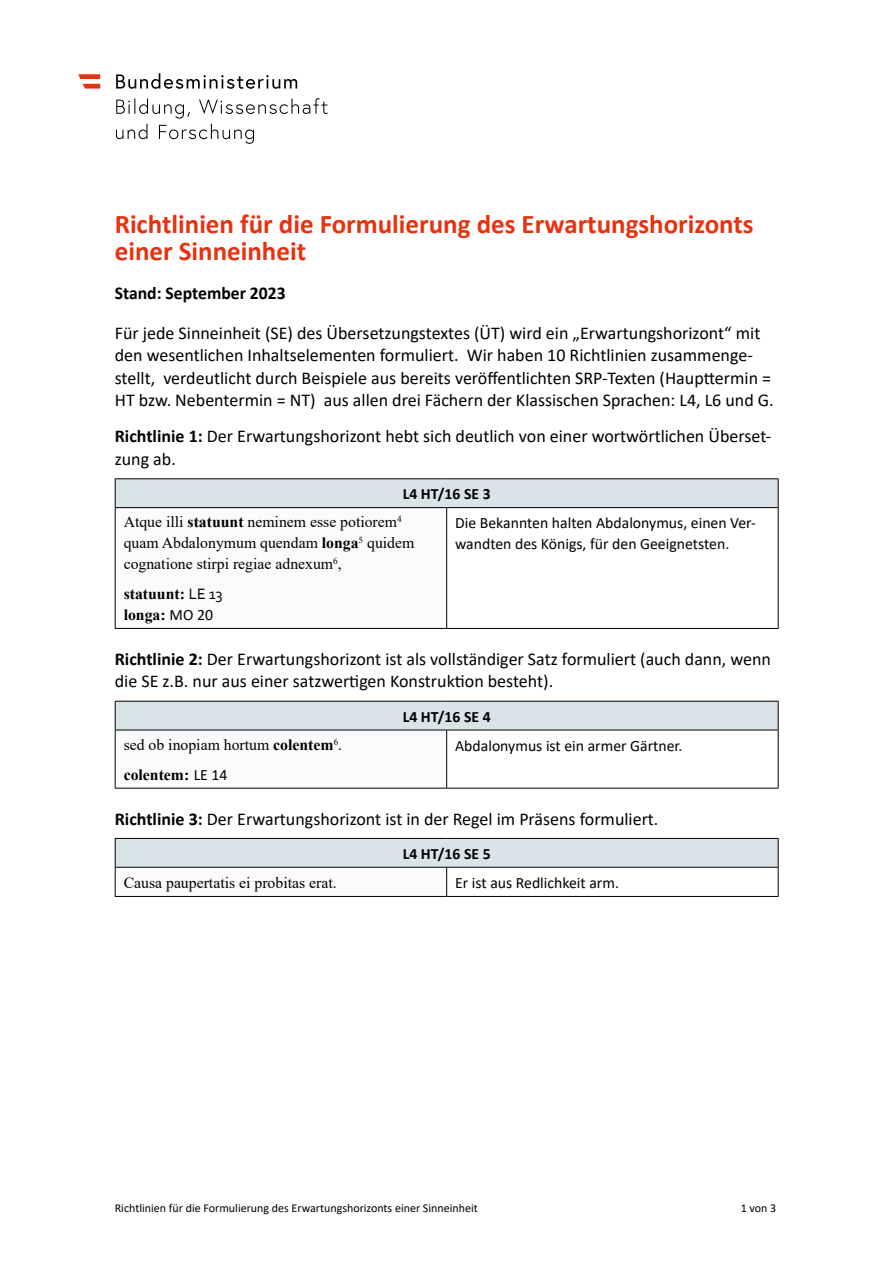
<style>
.page{position:relative;width:893px;height:1263px;background:#fff}
.page>*{position:absolute;margin:0;border:0;box-sizing:border-box;transform-origin:0 0}
.Überschriften_Titel{font:700 27px/27px "Calibri";color:#e6320f}
.Lauftexte_standard_p{font:18px/22.5px "Calibri";color:#000}
.Überschriften_ORT_Datum{font:700 18px "Calibri";color:#000}
.p_Tabelle{font:15.75px/21px "Times New Roman";color:#000}
.Tabellen_p_Tabelle{font:15.75px/21px "Calibri";color:#000}
.p_Tabelle-2{font:700 15.75px/21px "Times New Roman";color:#000}
.Tabellen_TH_Spalte{font:700 15.75px "Calibri";color:#000}
.t1{font:12px "Calibri";color:#000}
.s1{font-weight:700}
.s2{font-family:"Corbel";font-weight:400}
.s3{font-family:"Calibri";font-weight:400}
</style>
<div class="page">
<svg style="left:116px;top:98px;width:212px;height:46px"></svg>
<svg style="left:116px;top:73px;width:181px;height:16px"></svg>
<svg style="left:78px;top:74px;width:22px;height:15px"></svg>
<div style="left:115px;top:479px;width:663px;height:29px;background:#dae3e8"></div>
<div style="left:115px;top:508px;width:332px;height:120px;background:#fafbfc"></div>
<hr style="left:115px;top:478px;width:332px;height:1px;background:#000">
<svg style="left:115px;top:479px;width:1px;height:28px"></svg>
<hr style="left:447px;top:478px;width:331px;height:1px;background:#000">
<svg style="left:778px;top:479px;width:1px;height:28px"></svg>
<hr style="left:115px;top:507px;width:332px;height:1px;background:#000">
<hr style="left:447px;top:507px;width:331px;height:1px;background:#000">
<hr style="left:115px;top:508px;width:1px;height:120px;background:#000">
<hr style="left:446px;top:508px;width:1px;height:120px;background:#000">
<hr style="left:778px;top:508px;width:1px;height:120px;background:#000">
<hr style="left:115px;top:628px;width:332px;height:1px;background:#000">
<hr style="left:447px;top:628px;width:331px;height:1px;background:#000">
<div style="left:115px;top:701px;width:663px;height:29px;background:#dae3e8"></div>
<div style="left:115px;top:730px;width:332px;height:58px;background:#fafbfc"></div>
<hr style="left:115px;top:701px;width:332px;height:1px;background:#000">
<svg style="left:115px;top:701px;width:1px;height:29px"></svg>
<hr style="left:447px;top:701px;width:331px;height:1px;background:#000">
<svg style="left:778px;top:701px;width:1px;height:29px"></svg>
<hr style="left:115px;top:730px;width:332px;height:1px;background:#000">
<hr style="left:447px;top:730px;width:331px;height:1px;background:#000">
<hr style="left:446px;top:730px;width:1px;height:58px;background:#000">
<hr style="left:115px;top:730px;width:1px;height:58px;background:#000">
<hr style="left:778px;top:730px;width:1px;height:58px;background:#000">
<hr style="left:115px;top:788px;width:332px;height:1px;background:#000">
<hr style="left:447px;top:788px;width:331px;height:1px;background:#000">
<div style="left:115px;top:838px;width:663px;height:29px;background:#dae3e8"></div>
<div style="left:115px;top:867px;width:332px;height:29px;background:#fafbfc"></div>
<hr style="left:115px;top:838px;width:332px;height:1px;background:#000">
<hr style="left:447px;top:838px;width:331px;height:1px;background:#000">
<hr style="left:115px;top:867px;width:332px;height:1px;background:#000">
<hr style="left:447px;top:867px;width:331px;height:1px;background:#000">
<svg style="left:446px;top:868px;width:1px;height:28px"></svg>
<svg style="left:115px;top:839px;width:1px;height:57px"></svg>
<svg style="left:778px;top:839px;width:1px;height:57px"></svg>
<hr style="left:115px;top:896px;width:332px;height:1px;background:#000">
<hr style="left:447px;top:896px;width:331px;height:1px;background:#000">
<p class="Überschriften_Titel" style="left:115px;top:210px;width:640px">Richtlinien für die Formulierung des Erwartungshorizonts einer Sinneinheit</p>
<p class="Überschriften_ORT_Datum" style="left:115px;top:281px;width:172px">Stand: September 2023</p>
<p class="Lauftexte_standard_p" style="left:115px;top:321px;width:660px">Für jede Sinneinheit (SE) des Übersetzungstextes (ÜT) wird ein „Erwartungshorizont“ mit den wesentlichen Inhaltselementen formuliert. Wir haben 10 Richtlinien zusammenge&shy;stellt, verdeutlicht durch Beispiele aus bereits veröffentlichten SRP-Texten (Haupttermin = HT bzw. Nebentermin = NT) aus allen drei Fächern der Klassischen Sprachen: L4, L6 und G.</p>
<p class="Lauftexte_standard_p" style="left:115px;top:425px;width:658px"><span class="s1">Richtlinie 1:</span> Der Erwartungshorizont hebt sich deutlich von einer wortwörtlichen Überset&shy;zung ab.</p>
<p class="Tabellen_TH_Spalte" style="left:403px;top:483px;width:89px">L4 HT/16 SE 3</p>
<p class="p_Tabelle" style="left:124px;top:511px;width:292px">Atque illi <span class="s1">statuunt</span> neminem esse potiorem<sup>4 </sup>quam Abdalonymum quendam <span class="s1">longa</span><sup>5</sup> quidem cognatione stirpi regiae adnexum<sup>6</sup>,</p>
<p class="p_Tabelle-2" style="left:124px;top:583px;width:101px">statuunt: <span class="s2">LE 13 </span>longa: <span class="s3">MO 20</span></p>
<p class="Tabellen_p_Tabelle" style="left:455px;top:512px;width:302px">Die Bekannten halten Abdalonymus, einen Ver&shy;wandten des Königs, für den Geeignetsten.</p>
<p class="Lauftexte_standard_p" style="left:115px;top:647px;width:658px"><span class="s1">Richtlinie 2:</span> Der Erwartungshorizont ist als vollständiger Satz formuliert (auch dann, wenn die SE z.B. nur aus einer satzwertigen Konstruktion besteht).</p>
<p class="Tabellen_TH_Spalte" style="left:403px;top:705px;width:89px">L4 HT/16 SE 4</p>
<p class="p_Tabelle" style="left:124px;top:734px;width:220px">sed ob inopiam hortum <span class="s1">colentem</span><sup>6</sup>.</p>
<p class="p_Tabelle-2" style="left:124px;top:763px;width:105px">colentem: <span class="s3">LE 14</span></p>
<p class="Tabellen_p_Tabelle" style="left:455px;top:735px;width:229px">Abdalonymus ist ein armer Gärtner.</p>
<p class="Lauftexte_standard_p" style="left:115px;top:807px;width:545px"><span class="s1">Richtlinie 3:</span> Der Erwartungshorizont ist in der Regel im Präsens formuliert.</p>
<p class="Tabellen_TH_Spalte" style="left:403px;top:842px;width:89px">L4 HT/16 SE 5</p>
<p class="p_Tabelle" style="left:124px;top:871px;width:215px">Causa paupertatis ei probitas erat.</p>
<p class="Tabellen_p_Tabelle" style="left:455px;top:872px;width:165px">Er ist aus Redlichkeit arm.</p>
<p class="t1" style="left:115px;top:1200px;width:365px">Richtlinien für die Formulierung des Erwartungshorizonts einer Sinneinheit</p>
<p class="t1" style="left:741px;top:1200px;width:37px">1 von 3</p>
</div>
